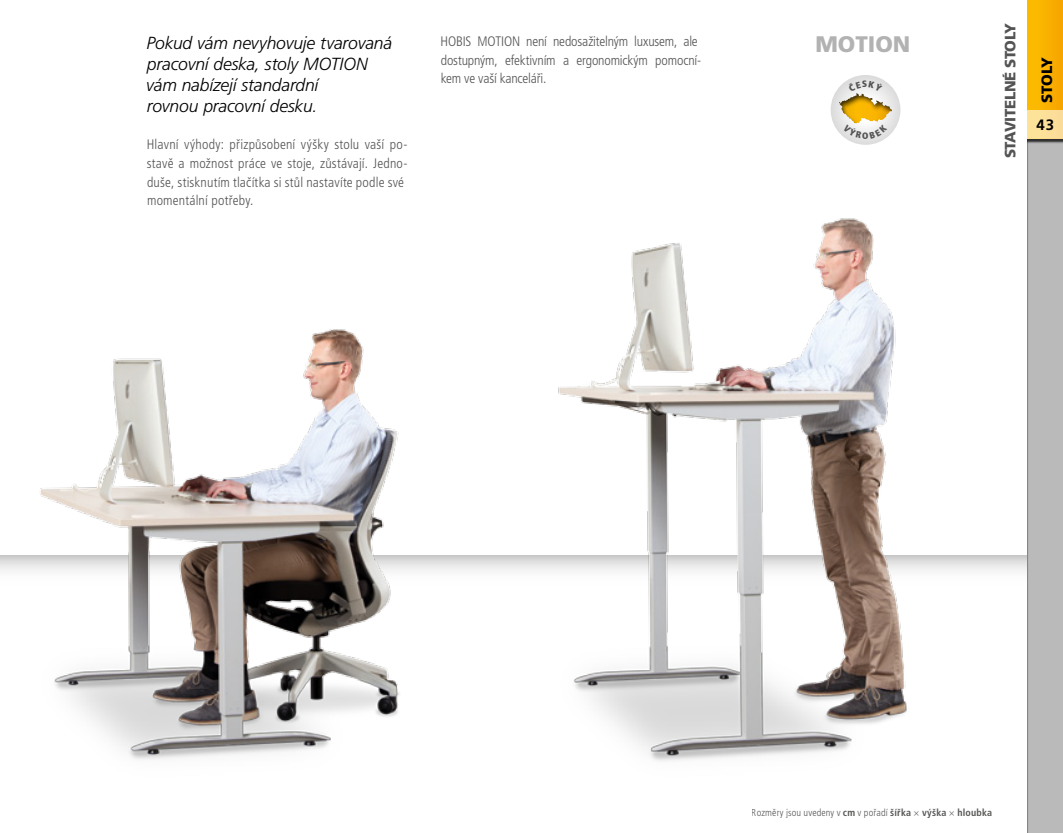
<style>
.page{position:relative;width:1063px;height:833px;background:#fff}
.page>*{position:absolute;margin:0;border:0;box-sizing:border-box;transform-origin:0 0}
.t1{font:900 22.5px "Frutiger";color:#b3b2b2}
.t2{font:italic 300 17.5px/21px "Frutiger";letter-spacing:-.01em;color:#000}
.t3{font:900 15px "Frutiger";color:#555454}
.t4{font:900 15px "Frutiger";letter-spacing:-.01em;color:#000}
.t5{font:700 15px "Frutiger";color:#000}
.t6{font:300 condensed 13.75px/18.8px "Frutiger";letter-spacing:.01em;color:#555454}
.t7{font:300 condensed 13.75px/18.8px "Frutiger";letter-spacing:-.01em;color:#555454}
.t8{font:300 condensed 10px "Frutiger";letter-spacing:.015em;color:#575756}
.s1{font-family:"Frutiger Condensed";font-weight:700;font-stretch:normal}
</style>
<div class="page">
<div style="left:0;top:555px;width:1063px;height:38px;background:linear-gradient(to bottom,#dadada,#fff)"></div>
<img style="left:0;top:80px;width:992px;height:681px">
<div style="left:831px;top:75px;width:69px;height:70px;background:#e0e0e0;border-radius:35px"></div>
<div style="left:838px;top:92px;width:54px;height:32px;background:#000;opacity:.75"></div>
<div style="left:1028px;top:0;width:35px;height:139px;background:#fab200"></div>
<div style="left:1028px;top:110px;width:35px;height:29px;background:#fde099"></div>
<div style="left:1027px;top:138px;width:36px;height:695px;background:#bababa"></div>
<svg style="left:851px;top:85px;width:30px;height:6px"></svg>
<svg style="left:843px;top:124px;width:44px;height:15px"></svg>
<p class="t2" style="left:146px;top:32px;width:247px">Pokud vám nevyhovuje tvarovaná pracovní deska, stoly MOTION vám nabízejí standardní<br>rovnou pracovní desku.</p>
<p class="t6" style="left:147px;top:135px;width:262px">Hlavní výhody: přizpůsobení výšky stolu vaší po&shy;stavě a možnost práce ve stoje, zůstávají. Jedno&shy;duše, stisknutím tlačítka si stůl nastavíte podle své momentální potřeby.</p>
<p class="t7" style="left:441px;top:32px;width:262px">HOBIS MOTION není nedosažitelným luxusem, ale dostupným, efektivním a ergonomickým pomocní&shy;kem ve vaší kanceláři.</p>
<h1 class="t1" style="left:815px;top:32px;width:97px">MOTION</h1>
<p class="t3" style="left:1002px;top:158px;width:136px;rotate:-90deg">Stavitelné stoly</p>
<p class="t4" style="left:1038px;top:103px;width:48px;rotate:-90deg">STOLY</p>
<p class="t5" style="left:1036px;top:116px;width:19px">43</p>
<p class="t8" style="left:752px;top:806px;width:242px">Rozměry jsou uvedeny v <span class="s1">cm</span> v pořadí <span class="s1">šířka</span> × <span class="s1">výška</span> × <span class="s1">hloubka</span></p>
</div>
